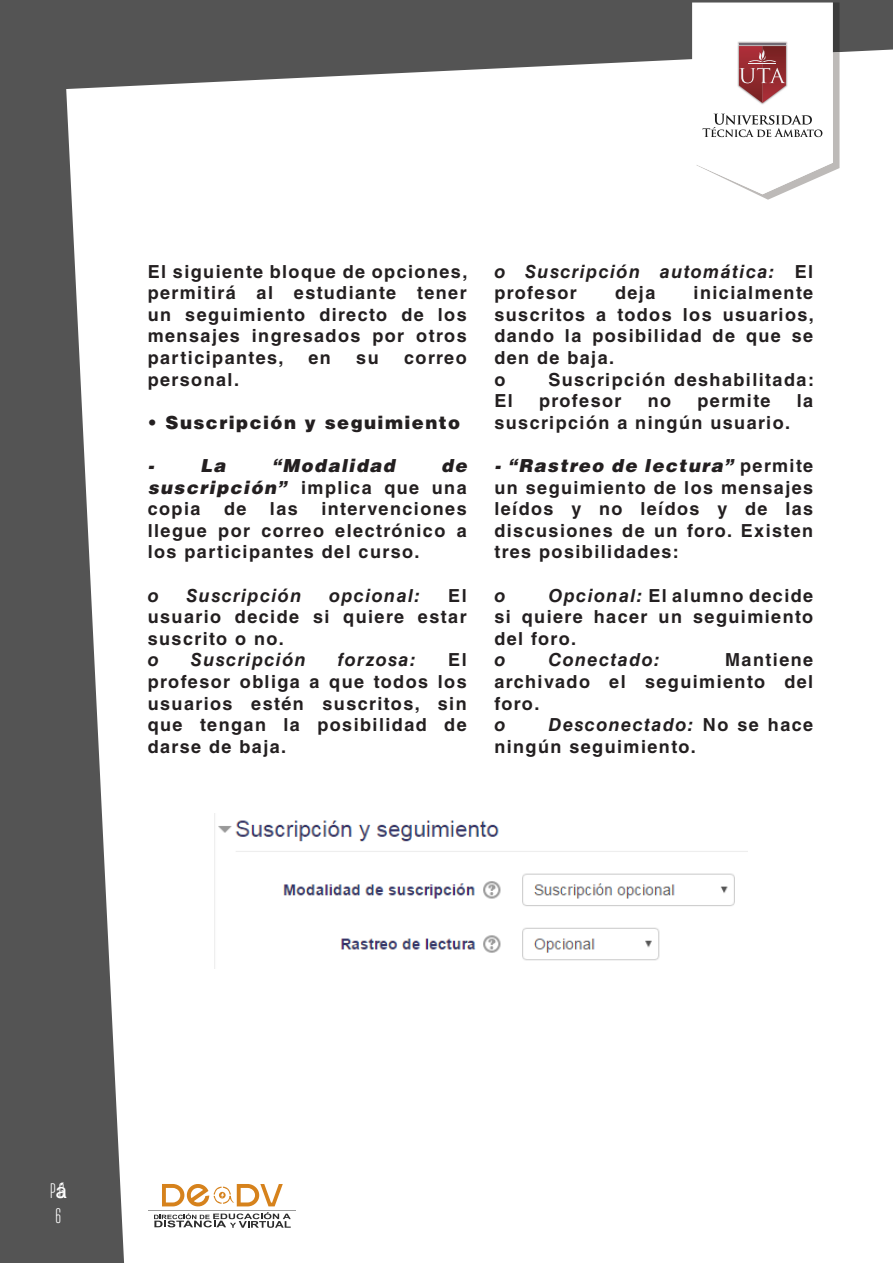
<style>
.page{position:relative;width:893px;height:1263px;background:#fff}
.page>*{position:absolute;margin:0;border:0;box-sizing:border-box;transform-origin:0 0}
.t1{font:200 21px/25.2px "Attentica 4 F";color:#fff}
.t2{font:700 18px/21.6px "Helvetica LT Std";letter-spacing:.08em;color:#231f20;text-align:justify}
.t3{font:italic 700 18px/21.6px "Helvetica LT Std";letter-spacing:.08em;color:#231f20}
.t4{font:900 18px "Helvetica LT Std";letter-spacing:.08em;color:#231f20}
.t5{font:italic 900 18px "Helvetica LT Std";letter-spacing:.08em;color:#231f20}
.s1{font-weight:900;font-style:italic}
.s2{font-style:normal}
.s3{font-style:italic}
</style>
<div class="page">
<div style="left:0;top:1px;width:893px;height:1262px;background:#545454"></div>
<div style="left:66px;top:49px;width:827px;height:1214px;background:#fff"></div>
<svg style="left:692px;top:3px;width:147px;height:197px;background:#efe7e7"></svg>
<hr style="left:149px;top:1210px;width:147px;height:1px;background:#999">
<svg style="left:154px;top:1183px;width:137px;height:45px;background:#dccebd"></svg>
<img style="left:213px;top:813px;width:535px;height:156px">
<p class="t2" style="left:148px;top:260px;width:321px">El siguiente bloque de opciones, permitirá al estudiante tener un seguimiento directo de los mensajes ingresados por otros participantes,</p>
<p class="t2" style="left:308px;top:347px;width:24px">en</p>
<p class="t2" style="left:356px;top:347px;width:24px">su</p>
<p class="t2" style="left:404px;top:347px;width:64px">correo</p>
<p class="t2" style="left:148px;top:368px;width:93px">personal.</p>
<p class="t4" style="left:148px;top:411px;width:314px">• Suscripción y seguimiento</p>
<p class="t5" style="left:148px;top:454px;width:7px">-</p>
<p class="t5" style="left:200px;top:454px;width:27px">La</p>
<p class="t5" style="left:272px;top:454px;width:124px">“Modalidad</p>
<p class="t2" style="left:148px;top:455px;width:320px;text-indent:293px"><span class="s1">de suscripción”</span> implica que una copia</p>
<p class="t2" style="left:148px;top:498px;width:320px;text-indent:174px">intervenciones llegue por correo electrónico a los participantes del curso.</p>
<p class="t3" style="left:148px;top:584px;width:12px">o</p>
<p class="t3" style="left:186px;top:584px;width:116px">Suscripción</p>
<p class="t3" style="left:329px;top:584px;width:93px">opcional:</p>
<p class="t2" style="left:224px;top:498px;width:24px">de</p>
<p class="t2" style="left:270px;top:498px;width:29px">las</p>
<p class="t2" style="left:148px;top:584px;width:320px;text-indent:300px">El usuario decide si quiere estar suscrito o no.</p>
<p class="t3" style="left:148px;top:649px;width:12px">o</p>
<p class="t3" style="left:191px;top:649px;width:116px">Suscripción</p>
<p class="t3" style="left:338px;top:649px;width:80px">forzosa:</p>
<p class="t2" style="left:148px;top:649px;width:320px;text-indent:300px">El profesor obliga a que todos los usuarios estén suscritos, sin que tengan la posibilidad de darse de baja.</p>
<p class="t3" style="left:494px;top:260px;width:320px">o Suscripción automática: <span class="s2">El profesor</span></p>
<p class="t2" style="left:494px;top:282px;width:321px;text-indent:199px">inicialmente suscritos a todos los usuarios, dando la posibilidad de que se den de baja.</p>
<p class="t2" style="left:494px;top:368px;width:12px">o</p>
<p class="t2" style="left:548px;top:368px;width:267px">Suscripción deshabilitada:</p>
<p class="t2" style="left:494px;top:390px;width:20px">El</p>
<p class="t2" style="left:539px;top:390px;width:84px">profesor</p>
<p class="t2" style="left:648px;top:390px;width:25px">no</p>
<p class="t2" style="left:697px;top:390px;width:75px">permite</p>
<p class="t2" style="left:797px;top:390px;width:18px">la</p>
<p class="t2" style="left:494px;top:411px;width:297px">suscripción a ningún usuario.</p>
<p class="t2" style="left:494px;top:455px;width:320px"><span class="s1">- “Rastreo de lectura”</span> permite un seguimiento de los mensajes leídos y no leídos y de las discusiones de un foro. Existen tres posibilidades:</p>
<p class="t3" style="left:494px;top:584px;width:12px">o</p>
<p class="t2" style="left:615px;top:282px;width:42px">deja</p>
<p class="t2" style="left:494px;top:584px;width:320px;text-indent:54px"><span class="s3">Opcional:</span> El alumno decide si quiere hacer un seguimiento del foro.</p>
<p class="t3" style="left:494px;top:649px;width:12px">o</p>
<p class="t3" style="left:548px;top:649px;width:113px">Conectado:</p>
<p class="t2" style="left:494px;top:649px;width:320px;text-indent:231px">Mantiene archivado el seguimiento del foro.</p>
<p class="t3" style="left:494px;top:714px;width:12px">o</p>
<p class="t2" style="left:494px;top:714px;width:320px;text-indent:54px"><span class="s3">Desconectado:</span> No se hace ningún seguimiento.</p>
<p class="t1" style="left:50px;top:1178px;width:18px">Pág.<br>6</p>
</div>
